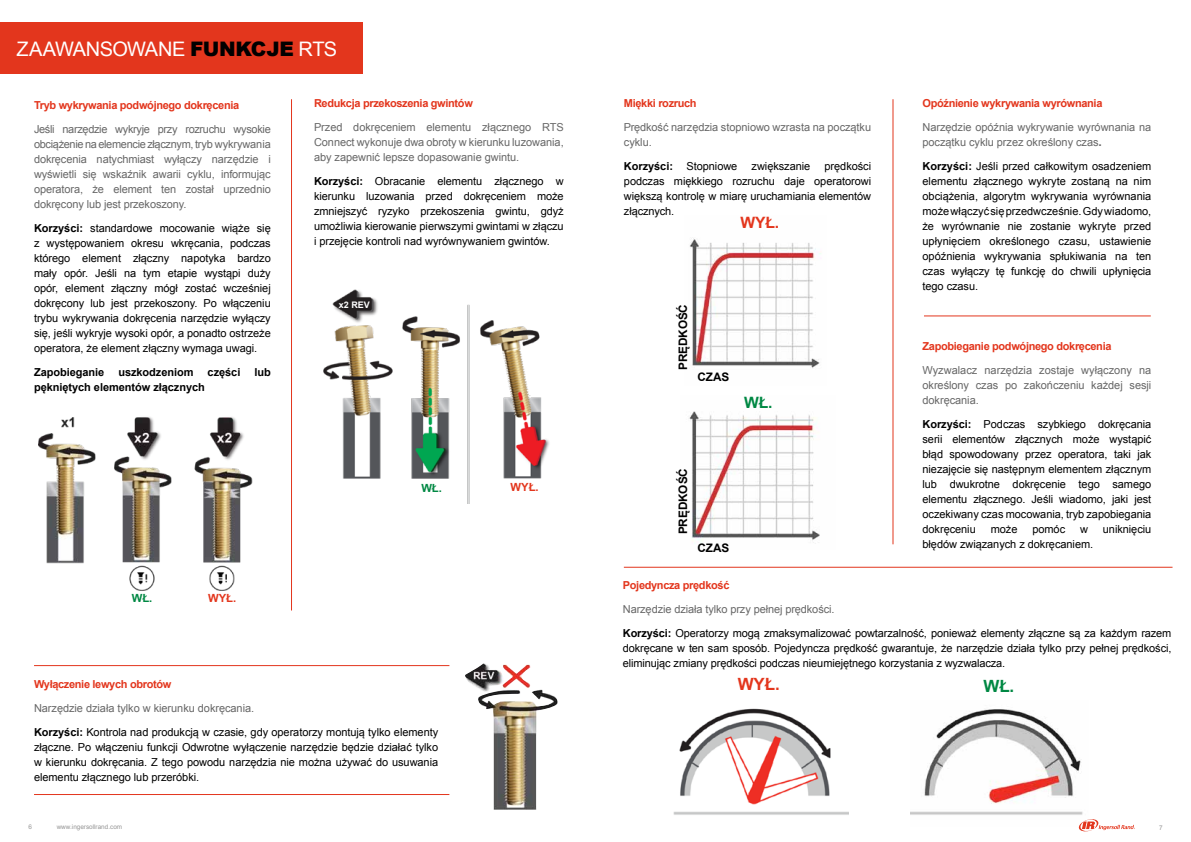
<style>
.page{position:relative;width:1191px;height:842px;background:#fff}
.page>*{position:absolute;margin:0;border:0;box-sizing:border-box;transform-origin:0 0}
.t1{font:20px "Arial";letter-spacing:-.03em;color:#fff}
.t2{font:700 16.9px "Arial";color:#e3361d}
.t3{font:700 16.9px "Arial";color:#008843}
.t4{font:700 15.6px "Arial";color:#e3361d}
.t5{font:700 15.6px "Arial";color:#008843}
.t6{font:700 11.7px "Arial";letter-spacing:-.005em;color:#000}
.t7{font:700 11.2px "Arial";letter-spacing:-.005em;color:#e3361d}
.t8{font:700 11.2px "Arial";color:#008843}
.t9{font:11px/15px "Arial";letter-spacing:-.005em;color:#000;text-align:justify}
.t10{font:11px/15px "Arial";letter-spacing:-.005em;color:#676767;text-align:justify}
.t11{font:700 11px "Arial";letter-spacing:-.03em;color:#e3361d}
.t12{font:700 11px "Arial";letter-spacing:-.005em;color:#000}
.t13{font:700 9px "Arial";color:#fff}
.t14{font:6.4px "Arial";color:#969696}
.s1{font-weight:900;color:#000}
.s2{font-weight:700}
.s3{color:#676767}
.s4{font-weight:400}
.s5{font-weight:700;font-size:12px}
</style>
<div class="page">
<hr style="left:892px;top:99px;width:1px;height:445px;background:#e3361d">
<div style="left:0;top:23px;width:363px;height:51px;background:#e3361d"></div>
<img style="left:465px;top:663px;width:93px;height:147px">
<img style="left:39px;top:417px;width:214px;height:174px">
<img style="left:323px;top:289px;width:226px;height:215px">
<hr style="left:291px;top:99px;width:1px;height:511px;background:#e3361d">
<hr style="left:34px;top:794px;width:415px;height:1px;background:#e3361d">
<img style="left:910px;top:709px;width:173px;height:106px">
<img style="left:673px;top:708px;width:175px;height:107px">
<img style="left:689px;top:411px;width:131px;height:132px">
<hr style="left:624px;top:567px;width:548px;height:1px;background:#e3361d">
<hr style="left:924px;top:316px;width:226px;height:1px;background:#e3361d">
<img style="left:690px;top:238px;width:131px;height:130px">
<hr style="left:34px;top:665px;width:415px;height:1px;background:#e3361d">
<svg style="left:1078px;top:819px;width:57px;height:13px"></svg>
<h1 class="t1" style="left:17px;top:36px;width:322px">ZAAWANSOWANE <span class="s1">FUNKCJE</span> RTS</h1>
<p class="t11" style="left:34px;top:98px;width:207px">Tryb wykrywania podwójnego dokręcenia</p>
<p class="t10" style="left:34px;top:122px;width:238px">Jeśli narzędzie wykryje przy rozruchu wysokie obciążenie na elemencie złącznym, tryb wykrywania dokręcenia natychmiast wyłączy narzędzie i wyświetli się wskaźnik awarii cyklu, informując operatora, że element ten został uprzednio dokręcony lub jest przekoszony.</p>
<p class="t9" style="left:34px;top:221px;width:238px"><span class="s2">Korzyści:</span> standardowe mocowanie wiąże się z występowaniem okresu wkręcania, podczas którego element złączny napotyka bardzo mały opór. Jeśli na tym etapie wystąpi duży opór, element złączny mógł zostać wcześniej dokręcony lub jest przekoszony. Po włączeniu trybu wykrywania dokręcenia narzędzie wyłączy się, jeśli wykryje wysoki opór, a ponadto ostrzeże operatora, że element złączny wymaga uwagi.</p>
<p class="t12" style="left:34px;top:365px;width:72px">Zapobieganie</p>
<p class="t12" style="left:118px;top:365px;width:77px">uszkodzeniom</p>
<p class="t12" style="left:208px;top:365px;width:34px">części</p>
<p class="t12" style="left:254px;top:365px;width:18px">lub</p>
<p class="t12" style="left:34px;top:380px;width:172px">pękniętych elementów złącznych</p>
<p class="t8" style="left:132px;top:591px;width:22px">WŁ.</p>
<p class="t7" style="left:208px;top:591px;width:29px">WYŁ.</p>
<p class="t11" style="left:314px;top:96px;width:160px">Redukcja przekoszenia gwintów</p>
<p class="t10" style="left:314px;top:120px;width:251px">Przed dokręceniem elementu złącznego RTS Connect wykonuje dwa obroty w kierunku luzowania, aby zapewnić lepsze dopasowanie gwintu.</p>
<p class="t9" style="left:314px;top:174px;width:251px"><span class="s2">Korzyści:</span> Obracanie elementu złącznego w kierunku luzowania przed dokręceniem może zmniejszyć ryzyko przekoszenia gwintu, gdyż umożliwia kierowanie pierwszymi gwintami w złączu i przejęcie kontroli nad wyrównywaniem gwintów.</p>
<p class="t13" style="left:339px;top:299px;width:32px">x2 REV</p>
<p class="t8" style="left:421px;top:480px;width:22px">WŁ.</p>
<p class="t7" style="left:510px;top:480px;width:29px">WYŁ.</p>
<p class="t11" style="left:34px;top:677px;width:139px">Wyłączenie lewych obrotów</p>
<p class="t9" style="left:34px;top:696px;width:406px;line-height:24px"><span class="s3">Narzędzie działa tylko w kierunku dokręcania.<br></span><span class="s2">Korzyści:</span> Kontrola nad produkcją w czasie, gdy operatorzy montują tylko elementy</p>
<p class="t9" style="left:34px;top:739px;width:406px">złączne. Po włączeniu funkcji Odwrotne wyłączenie narzędzie będzie działać tylko w kierunku dokręcania. Z tego powodu narzędzia nie można używać do usuwania elementu złącznego lub przeróbki.</p>
<p class="t11" style="left:624px;top:96px;width:74px">Miękki rozruch</p>
<p class="t10" style="left:624px;top:120px;width:249px">Prędkość narzędzia stopniowo wzrasta na początku cyklu.</p>
<p class="t12" style="left:624px;top:159px;width:115px">Korzyści: <span class="s4">Stopniowe</span></p>
<p class="t9" style="left:751px;top:159px;width:60px">zwiększanie</p>
<p class="t9" style="left:624px;top:159px;width:249px;text-indent:201px">prędkości podczas miękkiego rozruchu daje operatorowi większą kontrolę w miarę uruchamiania elementów złącznych.</p>
<h3 class="t4" style="left:740px;top:213px;width:40px">WYŁ.</h3>
<p class="t6" style="left:675px;top:370px;width:68px;rotate:-90deg">PRĘDKOŚĆ</p>
<p class="t6" style="left:697px;top:369px;width:33px">CZAS</p>
<h3 class="t5" style="left:744px;top:392px;width:30px">WŁ.</h3>
<p class="t6" style="left:675px;top:534px;width:68px;rotate:-90deg">PRĘDKOŚĆ</p>
<p class="t6" style="left:697px;top:540px;width:33px">CZAS</p>
<p class="t11" style="left:922px;top:96px;width:181px">Opóźnienie wykrywania wyrównania</p>
<p class="t10" style="left:922px;top:120px;width:230px">Narzędzie opóźnia wykrywanie wyrównania na początku cyklu przez określony czas<span class="s5">.</span></p>
<p class="t9" style="left:922px;top:159px;width:230px"><span class="s2">Korzyści:</span> Jeśli przed całkowitym osadzeniem elementu złącznego wykryte zostaną na nim obciążenia, algorytm wykrywania wyrównania może włączyć się przedwcześnie. Gdy wiadomo, że wyrównanie nie zostanie wykryte przed upłynięciem określonego czasu, ustawienie opóźnienia wykrywania spłukiwania na ten czas wyłączy tę funkcję do chwili upłynięcia tego czasu.</p>
<p class="t11" style="left:922px;top:339px;width:190px">Zapobieganie podwójnego dokręcenia</p>
<p class="t10" style="left:922px;top:363px;width:230px">Wyzwalacz narzędzia zostaje wyłączony na określony czas po zakończeniu każdej sesji dokręcania.</p>
<p class="t9" style="left:922px;top:417px;width:230px"><span class="s2">Korzyści:</span> Podczas szybkiego dokręcania serii elementów złącznych może wystąpić błąd spowodowany przez operatora, taki jak niezajęcie się następnym elementem złącznym lub dwukrotne dokręcenie tego samego elementu złącznego. Jeśli wiadomo, jaki jest oczekiwany czas mocowania, tryb zapobiegania dokręceniu</p>
<p class="t9" style="left:990px;top:522px;width:28px">może</p>
<p class="t9" style="left:1032px;top:522px;width:34px">pomóc</p>
<p class="t9" style="left:1080px;top:522px;width:9px">w</p>
<p class="t9" style="left:1103px;top:522px;width:50px">uniknięciu</p>
<p class="t9" style="left:922px;top:537px;width:172px">błędów związanych z dokręcaniem.</p>
<p class="t11" style="left:623px;top:578px;width:108px">Pojedyncza prędkość</p>
<p class="t9" style="left:623px;top:597px;width:550px;line-height:24px"><span class="s3">Narzędzie działa tylko przy pełnej prędkości.<br></span><span class="s2">Korzyści:</span> Operatorzy mogą zmaksymalizować powtarzalność, ponieważ elementy złączne są za każdym razem</p>
<p class="t9" style="left:623px;top:641px;width:550px">dokręcane w ten sam sposób. Pojedyncza prędkość gwarantuje, że narzędzie działa tylko przy pełnej prędkości, eliminując zmiany prędkości podczas nieumiejętnego korzystania z wyzwalacza.</p>
<h2 class="t2" style="left:738px;top:673px;width:43px">WYŁ.</h2>
<h2 class="t3" style="left:983px;top:675px;width:32px">WŁ.</h2>
<p class="t14" style="left:28px;top:823px;width:5px">6</p>
<p class="t14" style="left:57px;top:823px;width:67px">www.ingersollrand.com</p>
<p class="t14" style="left:1159px;top:823px;width:5px">7</p>
</div>
